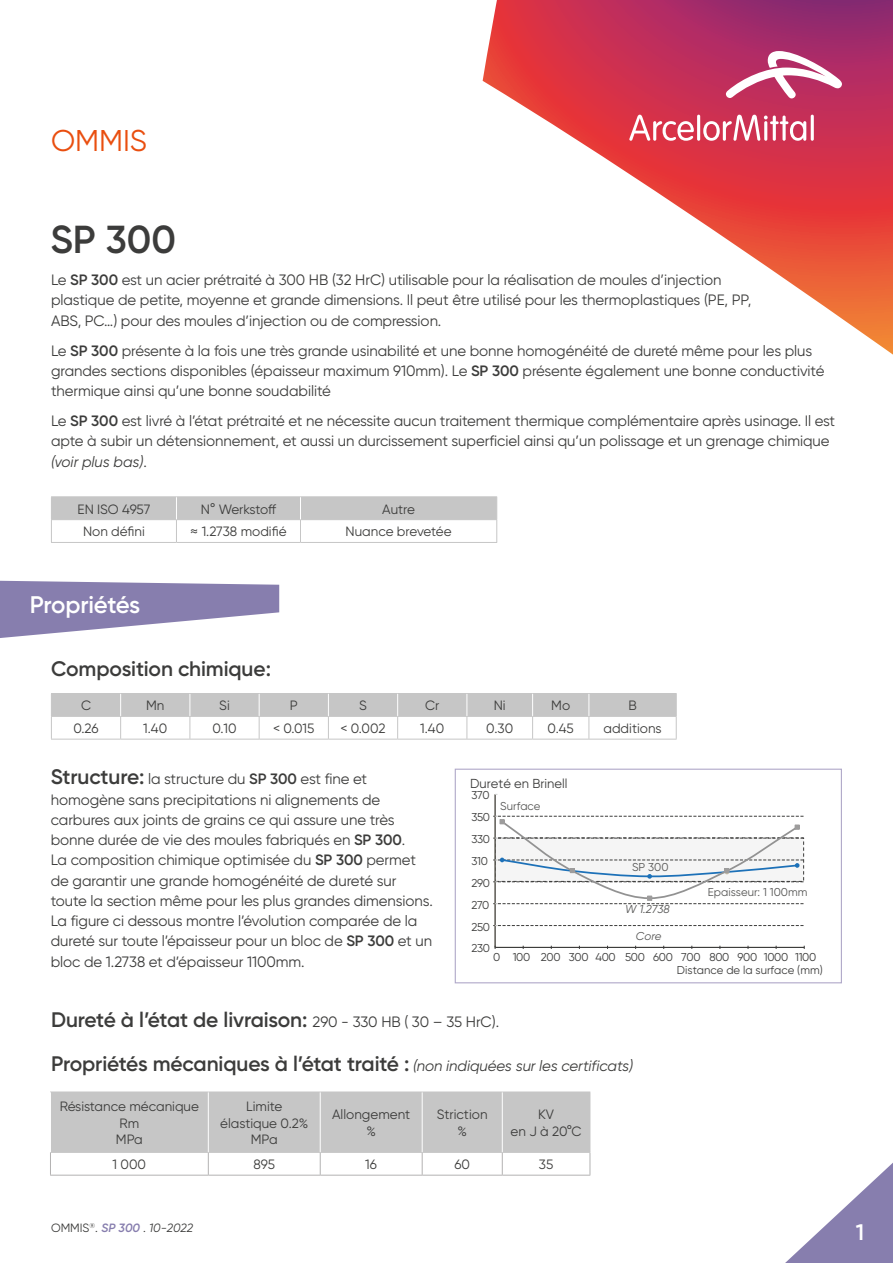
<style>
.page{position:relative;width:893px;height:1263px;background:#fff}
.page>*{position:absolute;margin:0;border:0;box-sizing:border-box;transform-origin:0 0}
.t1{font:600 39px "Gilroy";color:#3c3c3b}
.t2{font:30px "Gilroy";color:#e94e0f}
.t3{font:600 24px "Gilroy";letter-spacing:-.015em;color:#fff}
.t4{font:600 22.5px "Gilroy";color:#fff}
.t5{font:600 21px "Gilroy";letter-spacing:-.005em;color:#3c3c3b}
.t6{font:15px/20.2px "Gilroy";letter-spacing:-.005em;color:#3c3c3b}
.t7{font:13.5px/16.2px "Gilroy";color:#3c3c3b;text-align:center}
.t8{font:13.5px "Gilroy";letter-spacing:-.02em;color:#3c3c3b}
.t9{font:13.05px "Gilroy";color:#3c3c3b}
.t10{font:12px "Gilroy";color:#3c3c3b}
.t11{font:11.4px "Gilroy";letter-spacing:-.025em;color:#3c3c3b}
.t12{font:11.4px "Gilroy";color:#575756}
.t13{font:11.4px "Gilroy";color:#3c3c3b}
.t14{font:italic 11.4px "Gilroy";color:#575756}
.s1{font-weight:600}
.s2{font-style:italic}
.s3{font-weight:600;font-size:21px}
.s4{font-weight:400;font-size:15px}
.s5{font-weight:400;font-style:italic;font-size:15px}
.s6{font-weight:600;font-style:italic;color:#877eae}
</style>
<div class="page">
<svg style="left:785px;top:1163px;width:108px;height:100px"></svg>
<svg style="left:483px;top:0;width:410px;height:355px"></svg>
<svg style="left:726px;top:51px;width:116px;height:47px"></svg>
<hr style="left:697px;top:115px;width:3px;height:26px;background:#fff;border-radius:2px">
<svg style="left:629px;top:115px;width:65px;height:26px"></svg>
<hr style="left:811px;top:115px;width:3px;height:26px;background:#fff;border-radius:2px">
<svg style="left:703px;top:115px;width:103px;height:26px"></svg>
<hr style="left:51px;top:496px;width:125px;height:1px;background:#c6c6c6">
<hr style="left:176px;top:496px;width:124px;height:1px;background:#c6c6c6">
<hr style="left:300px;top:496px;width:197px;height:1px;background:#c6c6c6">
<svg style="left:51px;top:497px;width:446px;height:45px"></svg>
<hr style="left:51px;top:542px;width:125px;height:1px;background:#c6c6c6">
<hr style="left:176px;top:542px;width:124px;height:1px;background:#c6c6c6">
<hr style="left:300px;top:542px;width:197px;height:1px;background:#c6c6c6">
<svg style="left:51px;top:693px;width:626px;height:46px"></svg>
<hr style="left:51px;top:739px;width:70px;height:1px;background:#c6c6c6">
<hr style="left:121px;top:739px;width:69px;height:1px;background:#c6c6c6">
<hr style="left:190px;top:739px;width:69px;height:1px;background:#c6c6c6">
<hr style="left:259px;top:739px;width:69px;height:1px;background:#c6c6c6">
<hr style="left:328px;top:739px;width:70px;height:1px;background:#c6c6c6">
<hr style="left:398px;top:739px;width:69px;height:1px;background:#c6c6c6">
<hr style="left:467px;top:739px;width:66px;height:1px;background:#c6c6c6">
<hr style="left:533px;top:739px;width:56px;height:1px;background:#c6c6c6">
<hr style="left:589px;top:739px;width:88px;height:1px;background:#c6c6c6">
<svg style="left:0;top:581px;width:279px;height:57px"></svg>
<svg style="left:50px;top:1092px;width:541px;height:83px"></svg>
<hr style="left:50px;top:1175px;width:158px;height:1px;background:#b3b2b2">
<hr style="left:208px;top:1175px;width:112px;height:1px;background:#b3b2b2">
<hr style="left:320px;top:1175px;width:102px;height:1px;background:#b3b2b2">
<hr style="left:422px;top:1175px;width:80px;height:1px;background:#b3b2b2">
<hr style="left:502px;top:1175px;width:88px;height:1px;background:#b3b2b2">
<hr style="left:50px;top:1091px;width:158px;height:1px;background:#c6c6c6">
<hr style="left:208px;top:1091px;width:112px;height:1px;background:#c6c6c6">
<hr style="left:320px;top:1091px;width:102px;height:1px;background:#c6c6c6">
<hr style="left:422px;top:1091px;width:80px;height:1px;background:#c6c6c6">
<hr style="left:502px;top:1091px;width:88px;height:1px;background:#c6c6c6">
<hr style="left:590px;top:1092px;width:1px;height:60px;background:#c6c6c6">
<hr style="left:50px;top:1152px;width:158px;height:1px;background:#c6c6c6">
<hr style="left:208px;top:1152px;width:112px;height:1px;background:#c6c6c6">
<hr style="left:320px;top:1152px;width:102px;height:1px;background:#c6c6c6">
<hr style="left:422px;top:1152px;width:80px;height:1px;background:#c6c6c6">
<hr style="left:502px;top:1152px;width:88px;height:1px;background:#c6c6c6">
<hr style="left:50px;top:1092px;width:1px;height:60px;background:#fff">
<hr style="left:208px;top:1092px;width:1px;height:60px;background:#fff">
<hr style="left:320px;top:1092px;width:1px;height:60px;background:#fff">
<hr style="left:422px;top:1092px;width:1px;height:60px;background:#fff">
<hr style="left:502px;top:1092px;width:1px;height:60px;background:#fff">
<svg style="left:494px;top:794px;width:311px;height:154px"></svg>
<hr style="left:495px;top:794px;width:1px;height:153px;background:#3c3c3b">
<svg style="left:493px;top:925px;width:311px;height:1px"></svg>
<hr style="left:495px;top:947px;width:309px;height:1px;background:#3c3c3b">
<svg style="left:493px;top:816px;width:311px;height:88px"></svg>
<div style="left:455px;top:769px;width:387px;height:214px;border:1px solid #b0a9c9"></div>
<h2 class="t2" style="left:51px;top:122px;width:97px">OMMIS</h2>
<h1 class="t1" style="left:51px;top:216px;width:127px">SP 300</h1>
<p class="t6" style="left:51px;top:270px;width:702px">Le <span class="s1">SP 300</span> est un acier prétraité à 300 HB (32 HrC) utilisable pour la réalisation de moules d’injection plastique de petite, moyenne et grande dimensions. Il peut être utilisé pour les thermoplastiques (PE, PP,<br>ABS, PC…) pour des moules d’injection ou de compression.</p>
<p class="t6" style="left:51px;top:340px;width:775px">Le <span class="s1">SP 300</span> présente à la fois une très grande usinabilité et une bonne homogénéité de dureté même pour les plus grandes sections disponibles (épaisseur maximum 910mm). Le <span class="s1">SP 300</span> présente également une bonne conductivité thermique ainsi qu’une bonne soudabilité</p>
<p class="t6" style="left:51px;top:411px;width:786px">Le <span class="s1">SP 300</span> est livré à l’état prétraité et ne nécessite aucun traitement thermique complémentaire après usinage. Il est apte à subir un détensionnement, et aussi un durcissement superficiel ainsi qu’un polissage et un grenage chimique <span class="s2">(voir plus bas)</span>.</p>
<p class="t7" style="left:78px;top:501px;width:74px">EN ISO 4957</p>
<p class="t8" style="left:201px;top:501px;width:77px">N° Werkstoff</p>
<p class="t7" style="left:382px;top:501px;width:34px">Autre</p>
<p class="t7" style="left:83px;top:523px;width:63px">Non défini</p>
<p class="t7" style="left:190px;top:523px;width:98px">≈ 1.2738 modifié</p>
<p class="t7" style="left:345px;top:523px;width:108px">Nuance brevetée</p>
<h3 class="t3" style="left:30px;top:590px;width:112px">Propriétés</h3>
<h3 class="t5" style="left:51px;top:655px;width:221px">Composition chimique:</h3>
<p class="t7" style="left:81px;top:697px;width:12px">C</p>
<p class="t7" style="left:146px;top:697px;width:20px">Mn</p>
<p class="t7" style="left:219px;top:697px;width:12px">Si</p>
<p class="t7" style="left:290px;top:697px;width:9px">P</p>
<p class="t7" style="left:359px;top:697px;width:9px">S</p>
<p class="t7" style="left:425px;top:697px;width:16px">Cr</p>
<p class="t7" style="left:494px;top:697px;width:13px">Ni</p>
<p class="t7" style="left:551px;top:697px;width:20px">Mo</p>
<p class="t7" style="left:628px;top:697px;width:10px">B</p>
<p class="t7" style="left:73px;top:720px;width:27px">0.26</p>
<p class="t7" style="left:143px;top:720px;width:26px">1.40</p>
<p class="t7" style="left:212px;top:720px;width:26px">0.10</p>
<p class="t7" style="left:273px;top:720px;width:43px">&lt; 0.015</p>
<p class="t7" style="left:340px;top:720px;width:47px">&lt; 0.002</p>
<p class="t7" style="left:420px;top:720px;width:26px">1.40</p>
<p class="t7" style="left:486px;top:720px;width:28px">0.30</p>
<p class="t7" style="left:548px;top:720px;width:28px">0.45</p>
<p class="t7" style="left:603px;top:720px;width:60px">additions</p>
<p class="t6" style="left:51px;top:769px;width:384px"><span class="s3">Structure:</span> la structure du <span class="s1">SP 300</span> est fine et homogène sans precipitations ni alignements de carbures aux joints de grains ce qui assure une très bonne durée de vie des moules fabriqués en <span class="s1">SP 300</span>.<br>La composition chimique optimisée du <span class="s1">SP 300</span> permet de garantir une grande homogénéité de dureté sur toute la section même pour les plus grandes dimensions.<br>La figure ci dessous montre l’évolution comparée de la dureté sur toute l’épaisseur pour un bloc de <span class="s1">SP 300</span> et un bloc de 1.2738 et d’épaisseur 1100mm.</p>
<p class="t9" style="left:470px;top:775px;width:99px">Dureté en Brinell</p>
<p class="t11" style="left:471px;top:788px;width:20px">370</p>
<p class="t11" style="left:471px;top:810px;width:20px">350</p>
<p class="t11" style="left:471px;top:832px;width:20px">330</p>
<p class="t11" style="left:471px;top:854px;width:18px">310</p>
<p class="t11" style="left:471px;top:876px;width:20px">290</p>
<p class="t11" style="left:471px;top:898px;width:20px">270</p>
<p class="t11" style="left:471px;top:920px;width:20px">250</p>
<p class="t12" style="left:500px;top:799px;width:42px">Surface</p>
<p class="t12" style="left:632px;top:860px;width:38px">SP 300</p>
<p class="t14" style="left:625px;top:902px;width:46px">W 1.2738</p>
<p class="t14" style="left:636px;top:929px;width:27px">Core</p>
<p class="t12" style="left:708px;top:885px;width:101px">Epaisseur: 1 100mm</p>
<p class="t11" style="left:471px;top:941px;width:20px">230</p>
<p class="t11" style="left:493px;top:950px;width:325px">0 100 200 300 400 500 600 700 800 900 1000 1100</p>
<p class="t13" style="left:677px;top:963px;width:147px">Distance de la surface (mm)</p>
<h3 class="t5" style="left:51px;top:1006px;width:450px">Dureté à l’état de livraison: <span class="s4">290 - 330 HB ( 30 – 35 HrC).</span></h3>
<h3 class="t5" style="left:51px;top:1051px;width:584px">Propriétés mécaniques à l’état traité : <span class="s5">(non indiquées sur les certificats)</span></h3>
<p class="t7" style="left:60px;top:1098px;width:141px">Résistance mécanique<br>Rm<br>MPa</p>
<p class="t7" style="left:220px;top:1098px;width:90px">Limite élastique 0.2%<br>MPa</p>
<p class="t7" style="left:332px;top:1106px;width:80px">Allongement %</p>
<p class="t7" style="left:437px;top:1106px;width:52px">Striction %</p>
<p class="t7" style="left:511px;top:1106px;width:73px">KV<br>en J à 20°C</p>
<p class="t7" style="left:113px;top:1156px;width:35px">1 000</p>
<p class="t7" style="left:253px;top:1156px;width:23px">895</p>
<p class="t7" style="left:365px;top:1156px;width:13px">16</p>
<p class="t7" style="left:454px;top:1156px;width:17px">60</p>
<p class="t7" style="left:539px;top:1156px;width:16px">35</p>
<p class="t10" style="left:51px;top:1221px;width:144px">OMMIS<sup>®</sup>. <span class="s6">SP 300</span> . <span class="s2">10-2022</span></p>
<h3 class="t4" style="left:856px;top:1218px;width:10px">1</h3>
</div>
